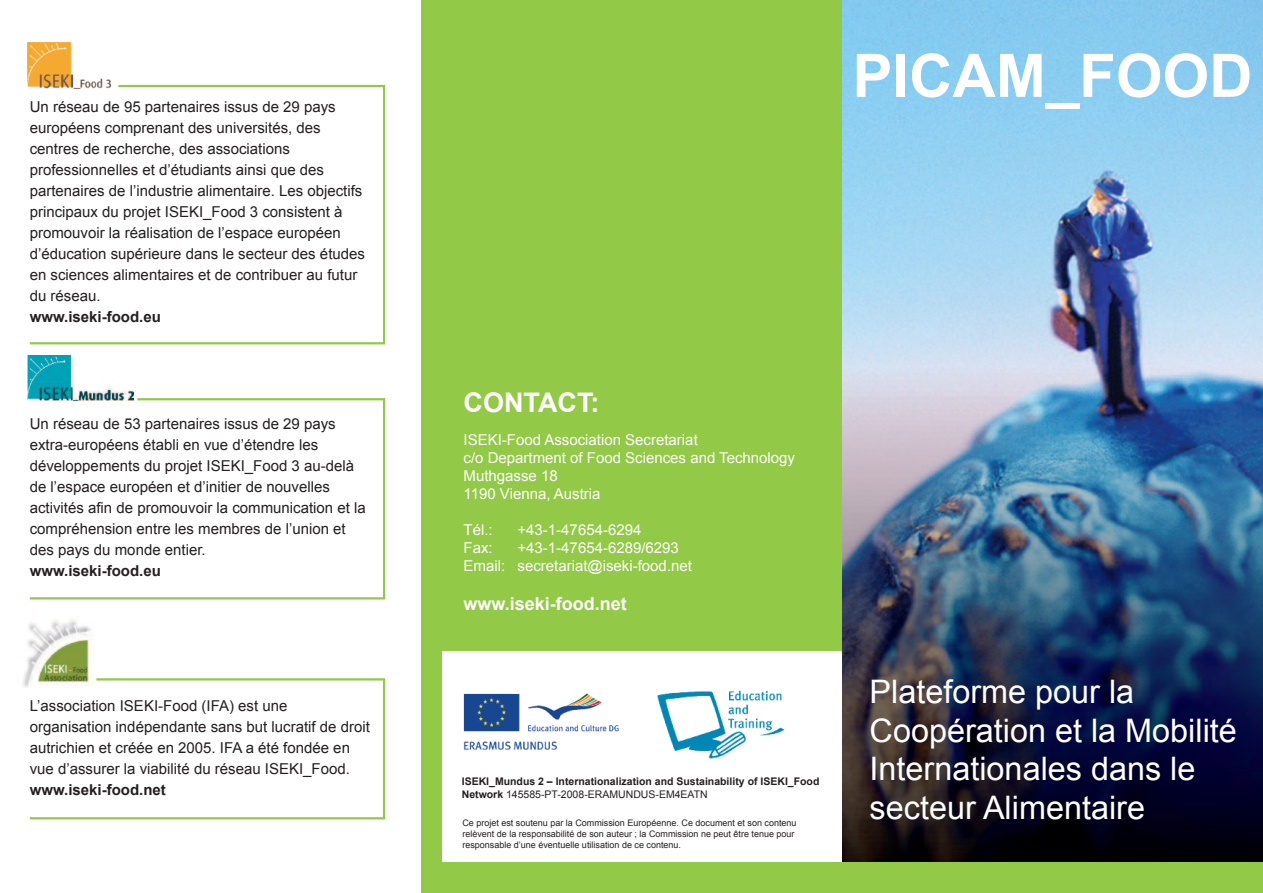
<style>
.page{position:relative;width:1263px;height:893px;background:#fff}
.page>*{position:absolute;margin:0;border:0;box-sizing:border-box;transform-origin:0 0}
.t1{font:700 60px "Arial";color:#fff}
.t2{font:32.4px/38.8px "Arial";color:#fff}
.t3{font:700 27px "Arial";color:#fff}
.t4{font:700 18px "Arial";color:#fff}
.t5{font:15px/21px "Arial";color:#231f20}
.t6{font:15px/18px "Arial";color:#fff}
.t7{font:700 15px "Arial";color:#231f20}
.t8{font:700 10.5px/13px "Arial";color:#231f20}
.t9{font:9px/10.8px "Arial";color:#231f20}
.s1{font-weight:400}
</style>
<div class="page">
<div style="left:421px;top:0;width:842px;height:893px;background:#92c947"></div>
<img style="left:28px;top:43px;width:83px;height:41px">
<div style="left:442px;top:651px;width:400px;height:211px;background:#fff"></div>
<img style="left:842px;top:0;width:421px;height:862px">
<svg style="left:28px;top:84px;width:358px;height:261px"></svg>
<svg style="left:29px;top:397px;width:357px;height:203px"></svg>
<svg style="left:29px;top:678px;width:357px;height:142px"></svg>
<img style="left:842px;top:366px;width:1px;height:496px">
<img style="left:463px;top:693px;width:156px;height:57px">
<img style="left:23px;top:620px;width:71px;height:67px">
<img style="left:657px;top:690px;width:128px;height:68px">
<img style="left:28px;top:356px;width:105px;height:45px">
<p class="t5" style="left:30px;top:97px;width:308px">Un réseau de 95 partenaires issus de 29 pays</p>
<p class="t5" style="left:30px;top:118px;width:337px">européens comprenant des universités, des centres de recherche, des associations professionnelles et d’étudiants ainsi que des partenaires de l’industrie alimentaire. Les objectifs principaux du projet ISEKI_Food 3 consistent à promouvoir la réalisation de l’espace européen d’éducation supérieure dans le secteur des études en sciences alimentaires et de contribuer au futur du réseau.</p>
<p class="t7" style="left:30px;top:309px;width:133px">www.iseki-food.eu</p>
<p class="t5" style="left:30px;top:413px;width:337px">Un réseau de 53 partenaires issus de 29 pays extra-européens établi en vue d’étendre les développements du projet ISEKI_Food 3 au-delà de l’espace européen et d’initier de nouvelles activités afin de promouvoir la communication et la compréhension entre les membres de l’union et des pays du monde entier.</p>
<p class="t7" style="left:30px;top:562px;width:133px">www.iseki-food.eu</p>
<h3 class="t3" style="left:463px;top:388px;width:137px">CONTACT:</h3>
<p class="t6" style="left:463px;top:431px;width:333px">ISEKI-Food Association Secretariat<br>c/o Department of Food Sciences and Technology<br>Muthgasse 18<br>1190 Vienna, Austria</p>
<p class="t6" style="left:463px;top:521px;width:31px">Tél.:</p>
<p class="t6" style="left:517px;top:521px;width:125px">+43-1-47654-6294</p>
<p class="t6" style="left:463px;top:539px;width:31px">Fax:</p>
<p class="t6" style="left:463px;top:539px;width:230px;text-indent:54px">+43-1-47654-6289/6293<br>Email: secretariat@iseki-food.net</p>
<p class="t4" style="left:463px;top:594px;width:165px">www.iseki-food.net</p>
<p class="t5" style="left:30px;top:696px;width:342px">L’association ISEKI-Food (IFA) est une organisation indépendante sans but lucratif de droit autrichien et créée en 2005. IFA a été fondée en vue d’assurer la viabilité du réseau ISEKI_Food.</p>
<p class="t7" style="left:30px;top:782px;width:138px">www.iseki-food.net</p>
<p class="t8" style="left:462px;top:774px;width:359px">ISEKI_Mundus 2 – Internationalization and Sustainability of ISEKI_Food<br>Network <span class="s1">145585-PT-2008-ERAMUNDUS-EM4EATN</span></p>
<p class="t9" style="left:462px;top:818px;width:336px">Ce projet est soutenu par la Commission Européenne. Ce document et son contenu</p>
<p class="t9" style="left:462px;top:829px;width:334px">relèvent de la responsabilité de son auteur ; la Commission ne peut être tenue pour responsable d’une éventuelle utilisation de ce contenu.</p>
<h1 class="t1" style="left:852px;top:43px;width:402px">PICAM_FOOD</h1>
<h2 class="t2" style="left:870px;top:672px;width:369px">Plateforme pour la<br>Coopération et la Mobilité<br>Internationales dans le</h2>
<h2 class="t2" style="left:870px;top:789px;width:277px">secteur Alimentaire</h2>
</div>
